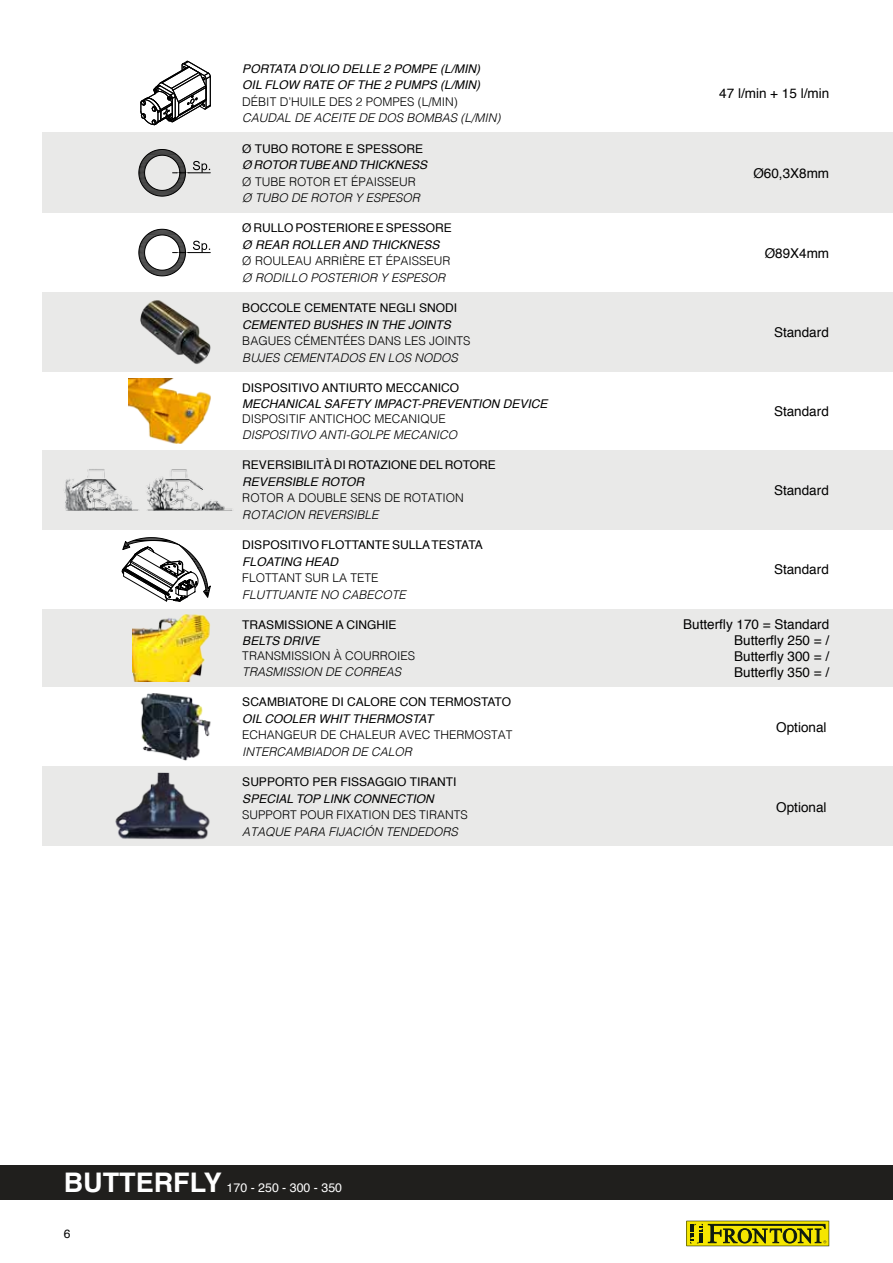
<style>
.page{position:relative;width:893px;height:1263px;background:#fff}
.page>*{position:absolute;margin:0;border:0;box-sizing:border-box;transform-origin:0 0}
.t1{font:700 27px "Helvetica";color:#fff}
.t2{font:13.5px/15.8px "Helvetica";color:#000;text-align:justify}
.t3{font:12.3px "Helvetica";color:#fff}
.t4{font:300 12px "Helvetica";color:#000}
.t5{font:italic 12px/16.5px "Helvetica";color:#000}
.t6{font:12px "Helvetica";color:#000}
.t7{font:italic 300 12px "Helvetica";color:#000}
</style>
<div class="page">
<div style="left:43px;top:132px;width:850px;height:81px;background:#e9e9e8"></div>
<div style="left:43px;top:292px;width:850px;height:80px;background:#e9e9e8"></div>
<div style="left:43px;top:609px;width:850px;height:78px;background:#e9e9e8"></div>
<div style="left:43px;top:766px;width:850px;height:80px;background:#e9e9e8"></div>
<div style="left:43px;top:450px;width:850px;height:79px;background:#e9e9e8"></div>
<img style="left:140px;top:300px;width:71px;height:64px">
<svg style="left:122px;top:538px;width:89px;height:63px"></svg>
<img style="left:64px;top:469px;width:169px;height:42px">
<svg style="left:141px;top:61px;width:70px;height:64px"></svg>
<svg style="left:139px;top:149px;width:71px;height:48px"></svg>
<svg style="left:139px;top:229px;width:71px;height:48px"></svg>
<div style="left:0;top:1165px;width:893px;height:34px;background:#201f1d"></div>
<img style="left:140px;top:693px;width:71px;height:67px">
<img style="left:115px;top:772px;width:95px;height:68px">
<img style="left:129px;top:378px;width:82px;height:66px">
<img style="left:133px;top:614px;width:77px;height:68px">
<svg style="left:686px;top:1221px;width:143px;height:25px"></svg>
<p class="t5" style="left:242px;top:61px;width:239px">PORTATA D’OLIO DELLE 2 POMPE (L/MIN)<br>OIL FLOW RATE OF THE 2 PUMPS (L/MIN)</p>
<p class="t4" style="left:242px;top:91px;width:217px">DÉBIT D’HUILE DES 2 POMPES (L/MIN)</p>
<p class="t7" style="left:242px;top:108px;width:260px">CAUDAL DE ACEITE DE DOS BOMBAS (L/MIN)</p>
<p class="t6" style="left:242px;top:139px;width:182px">Ø TUBO ROTORE E SPESSORE</p>
<p class="t5" style="left:242px;top:157px;width:186px">Ø ROTOR TUBE AND THICKNESS</p>
<p class="t4" style="left:242px;top:171px;width:175px">Ø TUBE ROTOR ET ÉPAISSEUR</p>
<p class="t7" style="left:242px;top:188px;width:179px">Ø TUBO DE ROTOR Y ESPESOR</p>
<p class="t6" style="left:242px;top:219px;width:211px">Ø RULLO POSTERIORE E SPESSORE</p>
<p class="t5" style="left:242px;top:237px;width:199px">Ø REAR ROLLER AND THICKNESS</p>
<p class="t4" style="left:242px;top:251px;width:210px">Ø ROULEAU ARRIÈRE ET ÉPAISSEUR</p>
<p class="t7" style="left:242px;top:267px;width:204px">Ø RODILLO POSTERIOR Y ESPESOR</p>
<p class="t6" style="left:242px;top:299px;width:216px">BOCCOLE CEMENTATE NEGLI SNODI</p>
<p class="t5" style="left:242px;top:316px;width:210px">CEMENTED BUSHES IN THE JOINTS</p>
<p class="t4" style="left:242px;top:331px;width:230px">BAGUES CÉMENTÉES DANS LES JOINTS</p>
<p class="t7" style="left:242px;top:347px;width:217px">BUJES CEMENTADOS EN LOS NODOS</p>
<p class="t6" style="left:242px;top:378px;width:218px">DISPOSITIVO ANTIURTO MECCANICO</p>
<p class="t5" style="left:242px;top:395px;width:307px">MECHANICAL SAFETY IMPACT-PREVENTION DEVICE</p>
<p class="t4" style="left:242px;top:409px;width:205px">DISPOSITIF ANTICHOC MECANIQUE</p>
<p class="t7" style="left:242px;top:425px;width:216px">DISPOSITIVO ANTI-GOLPE MECANICO</p>
<p class="t6" style="left:242px;top:456px;width:255px">REVERSIBILITÀ DI ROTAZIONE DEL ROTORE</p>
<p class="t5" style="left:242px;top:474px;width:123px">REVERSIBLE ROTOR</p>
<p class="t4" style="left:242px;top:488px;width:223px">ROTOR A DOUBLE SENS DE ROTATION</p>
<p class="t7" style="left:242px;top:504px;width:138px">ROTACION REVERSIBLE</p>
<p class="t6" style="left:242px;top:536px;width:242px">DISPOSITIVO FLOTTANTE SULLA TESTATA</p>
<p class="t5" style="left:242px;top:553px;width:97px">FLOATING HEAD</p>
<p class="t4" style="left:242px;top:568px;width:138px">FLOTTANT SUR LA TETE</p>
<p class="t7" style="left:242px;top:584px;width:165px">FLUTTUANTE NO CABECOTE</p>
<p class="t6" style="left:242px;top:615px;width:156px">TRASMISSIONE A CINGHIE</p>
<p class="t5" style="left:242px;top:632px;width:79px">BELTS DRIVE</p>
<p class="t4" style="left:242px;top:646px;width:174px">TRANSMISSION À COURROIES</p>
<p class="t7" style="left:242px;top:662px;width:160px">TRASMISSION DE CORREAS</p>
<p class="t6" style="left:242px;top:693px;width:270px">SCAMBIATORE DI CALORE CON TERMOSTATO</p>
<p class="t5" style="left:242px;top:711px;width:192px">OIL COOLER WHIT THERMOSTAT</p>
<p class="t4" style="left:242px;top:725px;width:272px">ECHANGEUR DE CHALEUR AVEC THERMOSTAT</p>
<p class="t7" style="left:242px;top:741px;width:171px">INTERCAMBIADOR DE CALOR</p>
<p class="t6" style="left:242px;top:773px;width:216px">SUPPORTO PER FISSAGGIO TIRANTI</p>
<p class="t5" style="left:242px;top:790px;width:193px">SPECIAL TOP LINK CONNECTION</p>
<p class="t4" style="left:242px;top:805px;width:227px">SUPPORT POUR FIXATION DES TIRANTS</p>
<p class="t7" style="left:242px;top:821px;width:217px">ATAQUE PARA FIJACIÓN TENDEDORS</p>
<h1 class="t1" style="left:64px;top:1161px;width:160px">BUTTERFLY</h1>
<p class="t3" style="left:227px;top:1178px;width:117px">170 - 250 - 300 - 350</p>
<p class="t6" style="left:64px;top:1224px;width:8px">6</p>
<p class="t2" style="left:719px;top:86px;width:111px">47 l/min + 15 l/min</p>
<p class="t2" style="left:753px;top:166px;width:77px">Ø60,3X8mm</p>
<p class="t2" style="left:765px;top:245px;width:66px">Ø89X4mm</p>
<p class="t2" style="left:774px;top:325px;width:56px">Standard</p>
<p class="t2" style="left:774px;top:404px;width:56px">Standard</p>
<p class="t2" style="left:774px;top:482px;width:56px">Standard</p>
<p class="t2" style="left:774px;top:562px;width:56px">Standard</p>
<p class="t2" style="left:734px;top:617px;width:96px;text-indent:-51px">Butterfly 170 = Standard Butterfly 250 = / Butterfly 300 = / Butterfly 350 = /</p>
<p class="t2" style="left:776px;top:719px;width:52px">Optional</p>
<p class="t2" style="left:776px;top:799px;width:52px">Optional</p>
</div>
